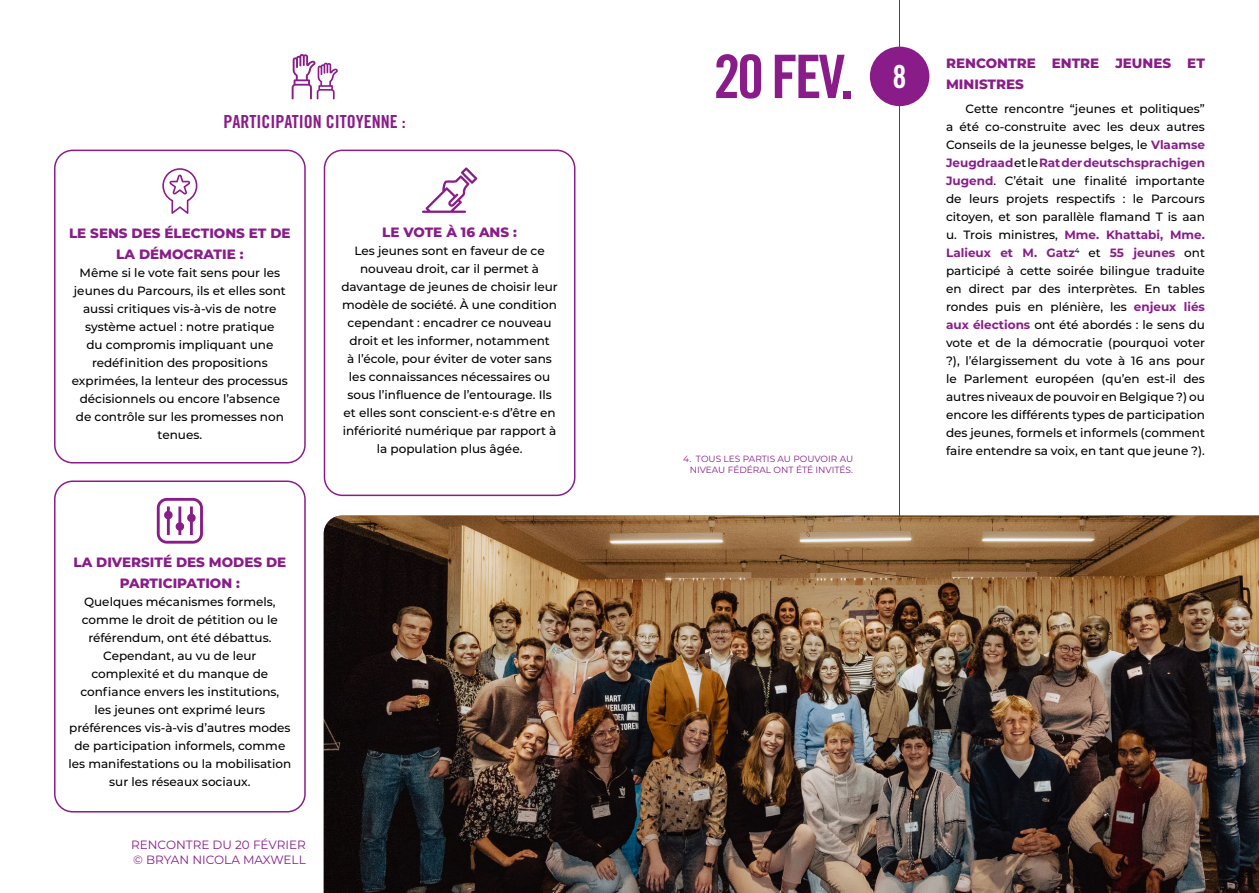
<style>
.page{position:relative;width:1259px;height:893px;background:#fff}
.page>*{position:absolute;margin:0;border:0;box-sizing:border-box;transform-origin:0 0}
.t1{font:60px "Trade Gothic LT Std Bd Cn 20";color:#8a1c8a}
.t2{font:18px "Trade Gothic LT Std Bd Cn 20";color:#8a1c8a}
.t3{font:800 13.5px/21px "Montserrat";color:#8a1c8a;text-align:center}
.t4{font:500 12px/18px "Montserrat";color:#000;text-align:center}
.t5{font:12px/14.4px "Montserrat";color:#8a1c8a}
.t6{font:9px/10.8px "Montserrat";color:#8a1c8a;text-align:right}
.s1{font-weight:700;color:#8a1c8a}
</style>
<div class="page">
<hr style="left:899px;top:0;width:1px;height:893px;background:#8a1c8a">
<svg style="left:292px;top:54px;width:46px;height:45px"></svg>
<div style="left:324px;top:150px;width:251px;height:346px;border:2px solid #8a1c8a;border-radius:18px"></div>
<svg style="left:422px;top:167px;width:55px;height:46px"></svg>
<div style="left:54px;top:150px;width:252px;height:313px;border:2px solid #8a1c8a;border-radius:18px"></div>
<svg style="left:162px;top:168px;width:35px;height:46px"></svg>
<div style="left:54px;top:480px;width:252px;height:332px;border:2px solid #8a1c8a;border-radius:18px"></div>
<svg style="left:157px;top:498px;width:46px;height:46px"></svg>
<img style="left:324px;top:516px;width:935px;height:377px">
<div style="left:870px;top:47px;width:59px;height:59px;background:#8a1c8a;border-radius:50%"></div>
<h2 class="t2" style="left:223px;top:110px;width:184px">PARTICIPATION CITOYENNE :</h2>
<p class="t3" style="left:69px;top:222px;width:223px">LE SENS DES ÉLECTIONS ET DE<br>LA DÉMOCRATIE :</p>
<p class="t4" style="left:72px;top:263px;width:218px">Même si le vote fait sens pour les jeunes du Parcours, ils et elles sont aussi critiques vis-à-vis de notre système actuel : notre pratique<br>du compromis impliquant une redéfinition des propositions exprimées, la lenteur des processus décisionnels ou encore l’absence de contrôle sur les promesses non tenues.</p>
<p class="t3" style="left:382px;top:220px;width:136px">LE VOTE À 16 ANS :</p>
<p class="t4" style="left:341px;top:241px;width:218px">Les jeunes sont en faveur de ce nouveau droit, car il permet à davantage de jeunes de choisir leur modèle de société. À une condition cependant : encadrer ce nouveau droit et les informer, notamment<br>à l’école, pour éviter de voter sans les connaissances nécessaires ou sous l’influence de l’entourage. Ils et elles sont conscient·e·s d’être en infériorité numérique par rapport à la population plus âgée.</p>
<p class="t3" style="left:73px;top:551px;width:214px">LA DIVERSITÉ DES MODES DE<br>PARTICIPATION :</p>
<p class="t4" style="left:68px;top:592px;width:224px">Quelques mécanismes formels, comme le droit de pétition ou le référendum, ont été débattus.<br>Cependant, au vu de leur complexité et du manque de confiance envers les institutions,<br>les jeunes ont exprimé leurs préférences vis-à-vis d’autres modes de participation informels, comme les manifestations ou la mobilisation sur les réseaux sociaux.</p>
<p class="t5" style="left:131px;top:837px;width:176px">RENCONTRE DU 20 FÉVRIER © BRYAN NICOLA MAXWELL</p>
<h1 class="t1" style="left:713px;top:40px;width:195px">20 FEV. <sup>8</sup></h1>
<p class="t6" style="left:683px;top:453px;width:171px">4. TOUS LES PARTIS AU POUVOIR AU<br>NIVEAU FÉDÉRAL ONT ÉTÉ INVITÉS.</p>
<p class="t3" style="left:946px;top:52px;width:260px;text-align:left">RENCONTRE ENTRE JEUNES ET<br>MINISTRES</p>
<p class="t4" style="left:946px;top:99px;width:260px;text-align:justify;text-indent:20px">Cette rencontre “jeunes et politiques” a été co-construite avec les deux autres Conseils de la jeunesse belges, le <span class="s1">Vlaamse Jeugdraad</span> et le <span class="s1">Rat der deutschsprachigen Jugend</span>. C’était une finalité importante de leurs projets respectifs : le Parcours citoyen, et son parallèle flamand T is aan u. Trois ministres, <span class="s1">Mme. Khattabi, Mme.<br>Lalieux et M. Gatz</span><sup>4</sup> et <span class="s1">55 jeunes</span> ont participé à cette soirée bilingue traduite en direct par des interprètes. En tables rondes puis en plénière, les <span class="s1">enjeux liés aux élections</span> ont été abordés : le sens du vote et de la démocratie (pourquoi voter ?), l’élargissement du vote à 16 ans pour le Parlement européen (qu’en est-il des autres niveaux de pouvoir en Belgique ?) ou encore les différents types de participation des jeunes, formels et informels (comment faire entendre sa voix, en tant que jeune ?).</p>
</div>
